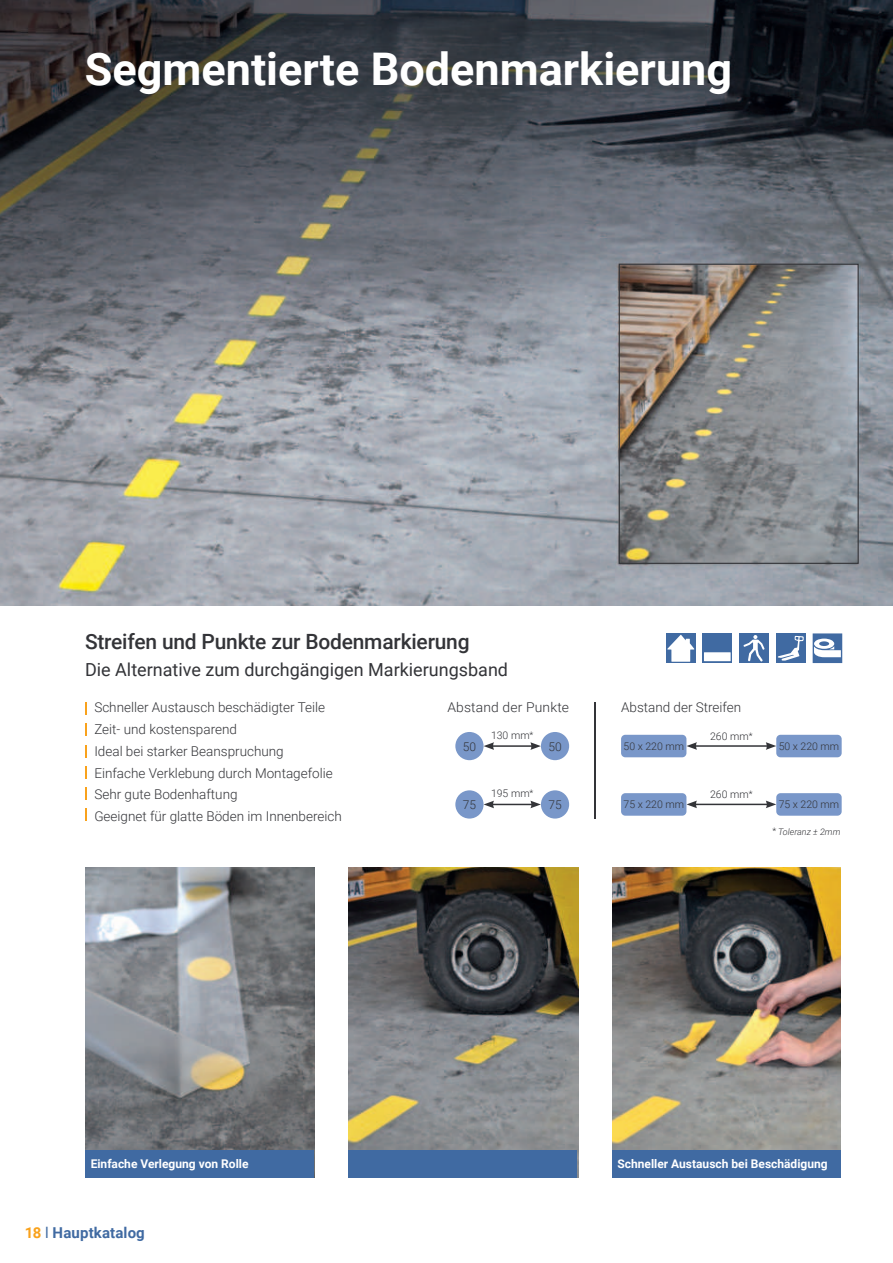
<style>
.page{position:relative;width:893px;height:1263px;background:#fff}
.page>*{position:absolute;margin:0;border:0;box-sizing:border-box;transform-origin:0 0}
.t1{font:700 45px "Roboto";color:#fff}
.t2{font:500 21px "Roboto";letter-spacing:-.01em;color:#333438}
.t3{font:18px "Roboto";color:#333438}
.t4{font:700 15px "Roboto";letter-spacing:.01em;color:#406aa2}
.t5{font:300 13.5px/21.8px "Roboto";color:#333438}
.t6{font:700 12px "Roboto";color:#fff}
.t7{font:300 12px "Roboto";color:#333438}
.t8{font:300 10.5px "Roboto";color:#333438}
.t9{font:italic 300 9px "Roboto";color:#333438}
.s1{font-size:9px}
.s2{color:#f9a21c}
.s3{font-weight:400}
</style>
<div class="page">
<img style="left:0;top:0;width:893px;height:606px">
<svg style="left:85px;top:723px;width:2px;height:13px"></svg>
<svg style="left:85px;top:766px;width:2px;height:13px"></svg>
<svg style="left:85px;top:745px;width:2px;height:12px"></svg>
<svg style="left:85px;top:787px;width:2px;height:13px"></svg>
<svg style="left:85px;top:808px;width:2px;height:13px"></svg>
<svg style="left:85px;top:702px;width:2px;height:13px"></svg>
<div style="left:619px;top:264px;width:240px;height:300px;border:1px solid #333438"></div>
<div style="left:455px;top:732px;width:29px;height:28px;background:#7997c9;border-radius:50%"></div>
<div style="left:455px;top:790px;width:29px;height:28px;background:#7997c9;border-radius:50%"></div>
<div style="left:541px;top:732px;width:28px;height:28px;background:#7997c9;border-radius:50%"></div>
<div style="left:541px;top:790px;width:28px;height:28px;background:#7997c9;border-radius:50%"></div>
<hr style="left:492px;top:745px;width:41px;height:2px;background:#333438">
<svg style="left:484px;top:742px;width:10px;height:8px"></svg>
<svg style="left:530px;top:742px;width:11px;height:8px"></svg>
<hr style="left:492px;top:804px;width:41px;height:1px;background:#333438">
<svg style="left:484px;top:801px;width:10px;height:7px"></svg>
<svg style="left:530px;top:801px;width:11px;height:7px"></svg>
<hr style="left:695px;top:745px;width:73px;height:2px;background:#333438">
<svg style="left:686px;top:742px;width:11px;height:8px"></svg>
<svg style="left:766px;top:742px;width:10px;height:8px"></svg>
<hr style="left:695px;top:804px;width:73px;height:1px;background:#333438">
<svg style="left:686px;top:800px;width:11px;height:8px"></svg>
<svg style="left:766px;top:800px;width:10px;height:8px"></svg>
<div style="left:776px;top:735px;width:66px;height:22px;background:#7997c9;border-radius:4px"></div>
<div style="left:776px;top:793px;width:66px;height:23px;background:#7997c9;border-radius:4px"></div>
<div style="left:621px;top:735px;width:65px;height:22px;background:#7997c9;border-radius:4px"></div>
<div style="left:621px;top:793px;width:65px;height:23px;background:#7997c9;border-radius:4px"></div>
<hr style="left:594px;top:702px;width:2px;height:116px;background:#333438">
<div style="left:776px;top:633px;width:29px;height:30px;background:#406aa2"></div>
<svg style="left:778px;top:636px;width:26px;height:25px"></svg>
<div style="left:739px;top:633px;width:30px;height:30px;background:#406aa2"></div>
<svg style="left:744px;top:635px;width:20px;height:26px"></svg>
<div style="left:813px;top:633px;width:29px;height:30px;background:#406aa2"></div>
<svg style="left:814px;top:639px;width:27px;height:18px"></svg>
<div style="left:666px;top:633px;width:30px;height:30px;background:#406aa2"></div>
<svg style="left:667px;top:635px;width:27px;height:27px"></svg>
<div style="left:702px;top:633px;width:30px;height:30px;background:#406aa2"></div>
<div style="left:704px;top:652px;width:27px;height:9px;background:#fff"></div>
<img style="left:86px;top:867px;width:228px;height:283px">
<img style="left:348px;top:867px;width:230px;height:310px">
<img style="left:612px;top:867px;width:228px;height:283px">
<div style="left:86px;top:1150px;width:228px;height:27px;background:#406aa2"></div>
<div style="left:349px;top:1150px;width:228px;height:27px;background:#406aa2"></div>
<div style="left:612px;top:1150px;width:229px;height:27px;background:#406aa2"></div>
<h1 class="t1" style="left:85px;top:51px;width:649px">Segmentierte Bodenmarkierung</h1>
<h2 class="t2" style="left:85px;top:632px;width:386px">Streifen und Punkte zur Bodenmarkierung</h2>
<h3 class="t3" style="left:85px;top:663px;width:425px">Die Alternative zum durchgängigen Markierungsband</h3>
<p class="t5" style="left:447px;top:698px;width:123px">Abstand der Punkte</p>
<p class="t5" style="left:621px;top:698px;width:122px">Abstand der Streifen</p>
<p class="t8" style="left:491px;top:731px;width:44px">130 mm<span class="s1">*</span></p>
<p class="t5" style="left:94px;top:698px;width:249px">Schneller Austausch beschädigter Teile Zeit- und kostensparend<br>Ideal bei starker Beanspruchung<br>Einfache Verklebung durch Montagefolie Sehr gute Bodenhaftung<br>Geeignet für glatte Böden im Innenbereich</p>
<p class="t8" style="left:710px;top:732px;width:44px">260 mm<span class="s1">*</span></p>
<p class="t7" style="left:463px;top:741px;width:15px">50</p>
<p class="t7" style="left:548px;top:741px;width:15px">50</p>
<p class="t8" style="left:623px;top:741px;width:62px">50 x 220 mm</p>
<p class="t8" style="left:491px;top:789px;width:44px">195 mm<span class="s1">*</span></p>
<p class="t8" style="left:710px;top:790px;width:44px">260 mm<span class="s1">*</span></p>
<p class="t7" style="left:463px;top:799px;width:15px">75</p>
<p class="t7" style="left:548px;top:799px;width:15px">75</p>
<p class="t8" style="left:623px;top:800px;width:62px">75 x 220 mm</p>
<p class="t8" style="left:779px;top:741px;width:62px">50 x 220 mm</p>
<p class="t8" style="left:779px;top:800px;width:62px">75 x 220 mm</p>
<p class="t9" style="left:772px;top:827px;width:70px"><sup>*</sup> Toleranz ± 2mm</p>
<p class="t6" style="left:91px;top:1159px;width:159px">Einfache Verlegung von Rolle</p>
<p class="t6" style="left:617px;top:1159px;width:212px">Schneller Austausch bei Beschädigung</p>
<p class="t4" style="left:25px;top:1227px;width:121px"><span class="s2">18</span> <span class="s3">l</span> Hauptkatalog</p>
</div>
